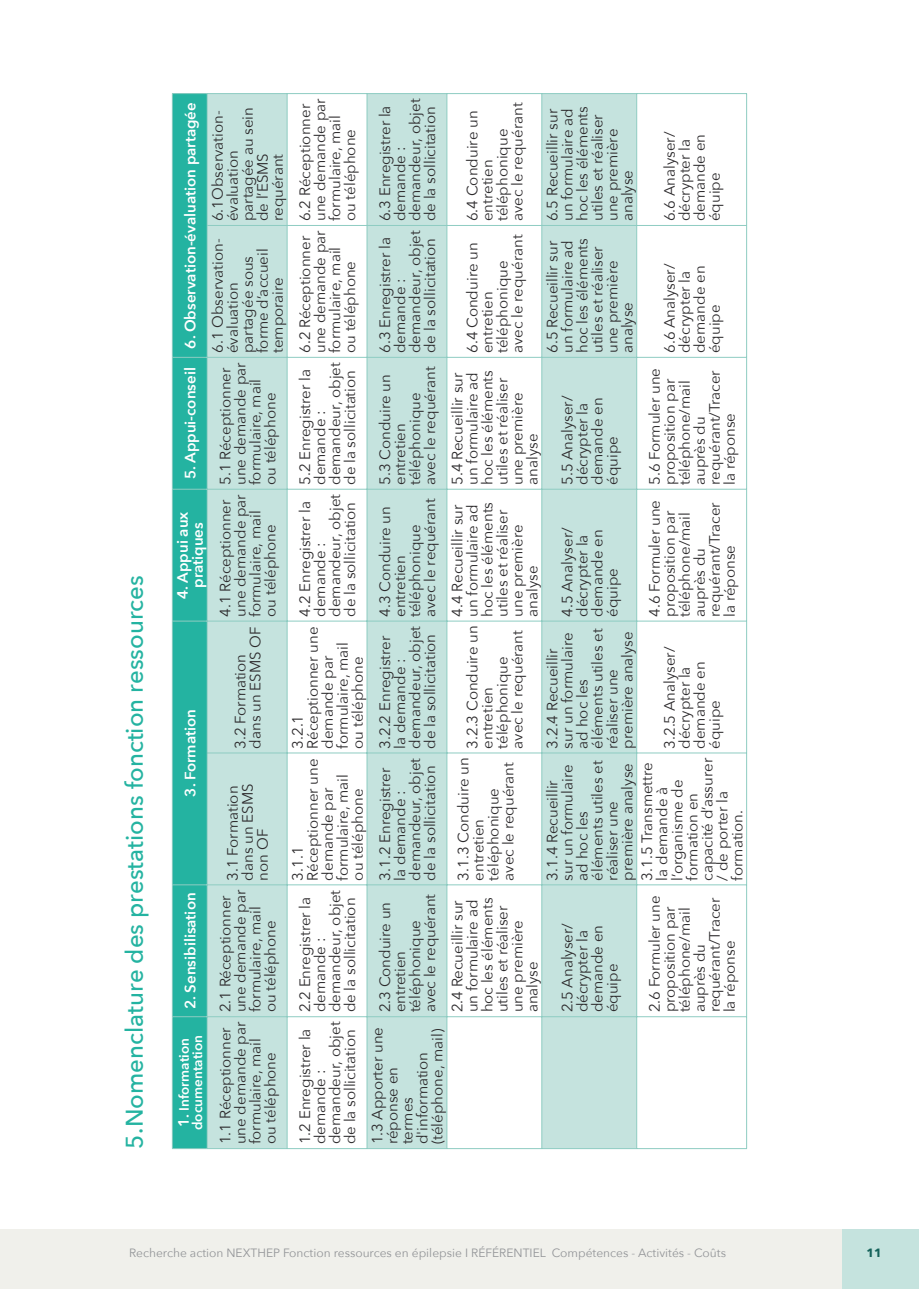
<style>
.page{position:relative;width:919px;height:1289px;background:#fff}
.page>*{position:absolute;margin:0;border:0;box-sizing:border-box;transform-origin:0 0}
.t1{font:500 24px "Avenir Next";color:#24b3a1}
.t2{font:15px/15px "Avenir Next";color:#2c2a2c}
.t3{font:600 15px/15px "Avenir Next";color:#fff;text-align:center}
.t4{font:600 13.5px/13.5px "Avenir Next";color:#fff}
.t5{font:12px "Avenir Next";color:#939598}
.t6{font:700 12px "Avenir Next";color:#14625a}
.s1{font-size:15px}
</style>
<div class="page">
<div style="left:842px;top:1228px;width:76px;height:60px;background:#c5e3de"></div>
<div style="left:0;top:1228px;width:842px;height:60px;background:#f0f0eb"></div>
<div style="left:172px;top:94px;width:35px;height:1054px;background:#24b3a1"></div>
<svg style="left:208px;top:94px;width:428px;height:1054px;fill:#c5e3de"></svg>
<hr style="left:172px;top:1148px;width:575px;height:1px;background:#8eccc2">
<hr style="left:172px;top:93px;width:575px;height:1px;background:#8eccc2">
<hr style="left:172px;top:1016px;width:574px;height:1px;background:#8eccc2">
<hr style="left:172px;top:884px;width:574px;height:1px;background:#8eccc2">
<hr style="left:172px;top:620px;width:574px;height:1px;background:#8eccc2">
<hr style="left:172px;top:489px;width:574px;height:1px;background:#8eccc2">
<hr style="left:172px;top:357px;width:574px;height:1px;background:#8eccc2">
<hr style="left:207px;top:752px;width:539px;height:1px;background:#8eccc2">
<hr style="left:207px;top:225px;width:539px;height:1px;background:#8eccc2">
<hr style="left:172px;top:94px;width:1px;height:1054px;background:#8eccc2">
<hr style="left:207px;top:94px;width:1px;height:1054px;background:#8eccc2">
<hr style="left:287px;top:94px;width:1px;height:1054px;background:#8eccc2">
<hr style="left:366px;top:94px;width:1px;height:1054px;background:#8eccc2">
<hr style="left:446px;top:94px;width:1px;height:1054px;background:#8eccc2">
<hr style="left:541px;top:94px;width:1px;height:1054px;background:#8eccc2">
<hr style="left:636px;top:94px;width:1px;height:1054px;background:#8eccc2">
<hr style="left:746px;top:94px;width:1px;height:1054px;background:#8eccc2">
<h1 class="t1" style="left:119px;top:1148px;width:575px;rotate:-90deg">5.Nomenclature des prestations fonction ressources</h1>
<p class="t3" style="left:183px;top:348px;width:248px;rotate:-90deg">6. Observation-évaluation partagée</p>
<p class="t3" style="left:183px;top:479px;width:113px;rotate:-90deg">5. Appui-conseil</p>
<p class="t2" style="left:210px;top:221px;width:116px;rotate:-90deg">6.1Observation&shy;évaluation partagée au sein de l’ESMS requérant</p>
<p class="t2" style="left:210px;top:353px;width:116px;rotate:-90deg">6.1 Observation&shy;évaluation partagée sous forme d’accueil temporaire</p>
<p class="t2" style="left:218px;top:485px;width:124px;rotate:-90deg">5.1 Réceptionner une demande par formulaire, mail ou téléphone</p>
<p class="t3" style="left:176px;top:598px;width:89px;rotate:-90deg">4. Appui aux pratiques</p>
<p class="t2" style="left:218px;top:617px;width:124px;rotate:-90deg">4.1 Réceptionner une demande par formulaire, mail ou téléphone</p>
<p class="t2" style="left:298px;top:221px;width:124px;rotate:-90deg">6.2 Réceptionner une demande par formulaire, mail ou téléphone</p>
<p class="t2" style="left:298px;top:353px;width:124px;rotate:-90deg">6.2 Réceptionner une demande par formulaire, mail ou téléphone</p>
<p class="t2" style="left:298px;top:485px;width:124px;rotate:-90deg">5.2 Enregistrer la demande : demandeur, objet de la sollicitation</p>
<p class="t2" style="left:298px;top:617px;width:124px;rotate:-90deg">4.2 Enregistrer la demande : demandeur, objet de la sollicitation</p>
<p class="t3" style="left:183px;top:796px;width:89px;rotate:-90deg">3. Formation</p>
<p class="t3" style="left:183px;top:1008px;width:118px;rotate:-90deg">2. Sensibilisation</p>
<p class="t2" style="left:233px;top:748px;width:123px;rotate:-90deg">3.2 Formation dans un ESMS OF</p>
<p class="t2" style="left:225px;top:880px;width:98px;rotate:-90deg">3.1 Formation dans un ESMS non OF</p>
<p class="t2" style="left:218px;top:1012px;width:124px;rotate:-90deg">2.1 Réceptionner une demande par formulaire, mail ou téléphone</p>
<p class="t2" style="left:290px;top:748px;width:123px;rotate:-90deg">3.2.1<br>Réceptionner une demande par formulaire, mail ou téléphone</p>
<p class="t2" style="left:290px;top:880px;width:123px;rotate:-90deg">3.1.1<br>Réceptionner une demande par formulaire, mail ou téléphone</p>
<p class="t2" style="left:298px;top:1012px;width:124px;rotate:-90deg">2.2 Enregistrer la demande : demandeur, objet de la sollicitation</p>
<p class="t2" style="left:378px;top:221px;width:124px;rotate:-90deg">6.3 Enregistrer la demande : demandeur, objet de la sollicitation</p>
<p class="t2" style="left:378px;top:353px;width:124px;rotate:-90deg">6.3 Enregistrer la demande : demandeur, objet de la sollicitation</p>
<p class="t2" style="left:378px;top:485px;width:120px;rotate:-90deg">5.3 Conduire un entretien téléphonique avec le requérant</p>
<p class="t2" style="left:378px;top:617px;width:120px;rotate:-90deg">4.3 Conduire un entretien téléphonique avec le requérant</p>
<p class="t2" style="left:378px;top:748px;width:124px;rotate:-90deg">3.2.2 Enregistrer la demande : demandeur, objet de la sollicitation</p>
<p class="t2" style="left:378px;top:880px;width:124px;rotate:-90deg">3.1.2 Enregistrer la demande : demandeur, objet de la sollicitation</p>
<p class="t2" style="left:378px;top:1012px;width:120px;rotate:-90deg">2.3 Conduire un entretien téléphonique avec le requérant</p>
<p class="t2" style="left:465px;top:221px;width:120px;rotate:-90deg">6.4 Conduire un entretien téléphonique avec le requérant</p>
<p class="t2" style="left:465px;top:353px;width:120px;rotate:-90deg">6.4 Conduire un entretien téléphonique avec le requérant</p>
<p class="t2" style="left:545px;top:221px;width:116px;rotate:-90deg">6.5 Recueillir sur un formulaire ad hoc les éléments utiles et réaliser une première analyse</p>
<p class="t2" style="left:545px;top:353px;width:116px;rotate:-90deg">6.5 Recueillir sur un formulaire ad hoc les éléments utiles et réaliser une première analyse</p>
<p class="t2" style="left:450px;top:485px;width:116px;rotate:-90deg">5.4 Recueillir sur un formulaire ad hoc les éléments utiles et réaliser une première analyse</p>
<p class="t2" style="left:450px;top:617px;width:116px;rotate:-90deg">4.4 Recueillir sur un formulaire ad hoc les éléments utiles et réaliser une première analyse</p>
<p class="t2" style="left:560px;top:485px;width:91px;rotate:-90deg">5.5 Analyser/ décrypter la demande en équipe</p>
<p class="t2" style="left:560px;top:617px;width:91px;rotate:-90deg">4.5 Analyser/ décrypter la demande en équipe</p>
<p class="t2" style="left:465px;top:748px;width:125px;rotate:-90deg">3.2.3 Conduire un entretien téléphonique avec le requérant</p>
<p class="t2" style="left:545px;top:748px;width:121px;rotate:-90deg">3.2.4 Recueillir sur un formulaire ad hoc les éléments utiles et réaliser une première analyse</p>
<p class="t2" style="left:662px;top:221px;width:91px;rotate:-90deg">6.6 Analyser/ décrypter la demande en équipe</p>
<p class="t2" style="left:662px;top:353px;width:91px;rotate:-90deg">6.6 Analyser/ décrypter la demande en équipe</p>
<p class="t2" style="left:647px;top:485px;width:118px;rotate:-90deg">5.6 Formuler une proposition par téléphone/mail auprès du requérant/Tracer la réponse</p>
<p class="t2" style="left:647px;top:617px;width:118px;rotate:-90deg">4.6 Formuler une proposition par téléphone/mail auprès du requérant/Tracer la réponse</p>
<p class="t2" style="left:662px;top:748px;width:103px;rotate:-90deg">3.2.5 Analyser/ décrypter la demande en équipe</p>
<p class="t2" style="left:456px;top:880px;width:125px;rotate:-90deg">3.1.3 Conduire un entretien téléphonique avec le requérant</p>
<p class="t2" style="left:640px;top:880px;width:124px;rotate:-90deg">3.1.5 Transmettre la demande à l’organisme de formation en capacité d’assurer / de porter la formation.</p>
<p class="t2" style="left:545px;top:880px;width:121px;rotate:-90deg">3.1.4 Recueillir sur un formulaire ad hoc les éléments utiles et réaliser une première analyse</p>
<p class="t2" style="left:450px;top:1012px;width:116px;rotate:-90deg">2.4 Recueillir sur un formulaire ad hoc les éléments utiles et réaliser une première analyse</p>
<p class="t2" style="left:560px;top:1012px;width:91px;rotate:-90deg">2.5 Analyser/ décrypter la demande en équipe</p>
<p class="t2" style="left:647px;top:1012px;width:118px;rotate:-90deg">2.6 Formuler une proposition par téléphone/mail auprès du requérant/Tracer la réponse</p>
<p class="t4" style="left:178px;top:1130px;width:97px;rotate:-90deg"><span class="s1">1.</span> Information documentation</p>
<p class="t2" style="left:218px;top:1144px;width:124px;rotate:-90deg">1.1 Réceptionner une demande par formulaire, mail ou téléphone</p>
<p class="t2" style="left:298px;top:1144px;width:124px;rotate:-90deg">1.2 Enregistrer la demande : demandeur, objet de la sollicitation</p>
<p class="t2" style="left:370px;top:1144px;width:119px;rotate:-90deg">1.3 Apporter une réponse en termes d'information (téléphone, mail)</p>
<p class="t5" style="left:129px;top:1244px;width:598px">Recherche action NEXTHEP Fonction ressources en épilepsie I RÉFÉRENTIEL Compéte ces - Activités - Coûts</p>
<p class="t5" style="left:133px;top:1244px;width:591px">Recherche action NEXTHEP Fonction ressources en épilepsie - Documentation, enseignements et méthodes</p>
<p class="t6" style="left:866px;top:1244px;width:17px">11</p>
</div>
